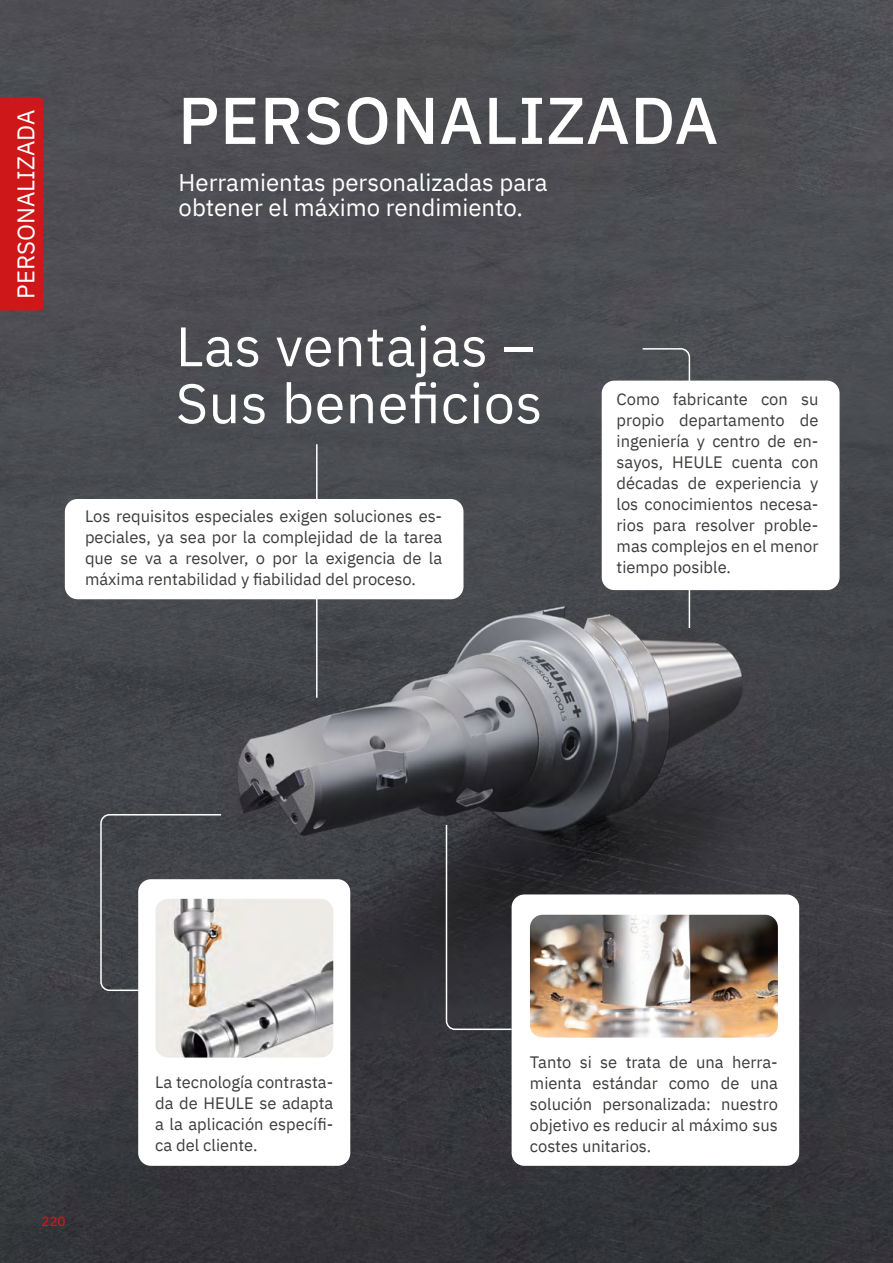
<style>
.page{position:relative;width:893px;height:1263px;background:#fff}
.page>*{position:absolute;margin:0;border:0;box-sizing:border-box;transform-origin:0 0}
.t1{font:500 66px "IBM Plex Sans";letter-spacing:.01em;color:#fff}
.t2{font:55.5px/57px "IBM Plex Sans";letter-spacing:.01em;color:#fff}
.t3{font:24px/25.5px "IBM Plex Sans";color:#fff}
.t4{font:16.5px/21px "IBM Plex Sans";color:#3c3c3b;text-align:justify}
.t5{font:500 13.5px "IBM Plex Sans";color:#cd1719}
</style>
<div class="page">
<img style="left:0;top:0;width:893px;height:1263px">
<svg style="left:641px;top:347px;width:50px;height:282px;background:#505256"></svg>
<hr style="left:316px;top:444px;width:2px;height:254px;background:#fff">
<svg style="left:445px;top:823px;width:68px;height:208px;background:#333337"></svg>
<svg style="left:99px;top:813px;width:124px;height:179px;background:#494b4f"></svg>
<div style="left:138px;top:879px;width:212px;height:287px;background:#fff;border-radius:13px"></div>
<div style="left:602px;top:381px;width:237px;height:209px;background:#fff;border-radius:13px"></div>
<div style="left:65px;top:499px;width:398px;height:100px;background:#fff;border-radius:13px"></div>
<div style="left:512px;top:894px;width:287px;height:272px;background:#fff;border-radius:13px"></div>
<div style="left:0;top:98px;width:43px;height:213px;background:#cd1719"></div>
<img style="left:530px;top:915px;width:248px;height:122px">
<img style="left:155px;top:899px;width:178px;height:158px">
<h3 class="t3" style="left:11px;top:299px;width:191px;rotate:-90deg">PERSONALIZADA</h3>
<h1 class="t1" style="left:178px;top:69px;width:542px">PERSONALIZADA</h1>
<h3 class="t3" style="left:179px;top:167px;width:371px">Herramientas personalizadas para obtener el máximo rendimiento.</h3>
<h2 class="t2" style="left:176px;top:313px;width:368px">Las ventajas –<br>Sus beneficios</h2>
<p class="t4" style="left:85px;top:504px;width:359px">Los requisitos especiales exigen soluciones es&shy;peciales, ya sea por la complejidad de la tarea que se va a resolver, o por la exigencia de la máxima rentabilidad y fiabilidad del proceso.</p>
<p class="t4" style="left:617px;top:387px;width:203px">Como fabricante con su propio departamento de ingeniería y centro de en&shy;sayos, HEULE cuenta con décadas de experiencia y los conocimientos necesa&shy;rios para resolver proble&shy;mas complejos en el menor tiempo posible.</p>
<p class="t5" style="left:41px;top:1211px;width:26px">220</p>
<p class="t4" style="left:155px;top:1070px;width:180px">La tecnología contrasta&shy;da de HEULE se adapta a la aplicación específi&shy;ca del cliente.</p>
<p class="t4" style="left:530px;top:1051px;width:249px">Tanto si se trata de una herra&shy;mienta estándar como de una solución personalizada: nuestro objetivo es reducir al máximo sus costes unitarios.</p>
</div>
